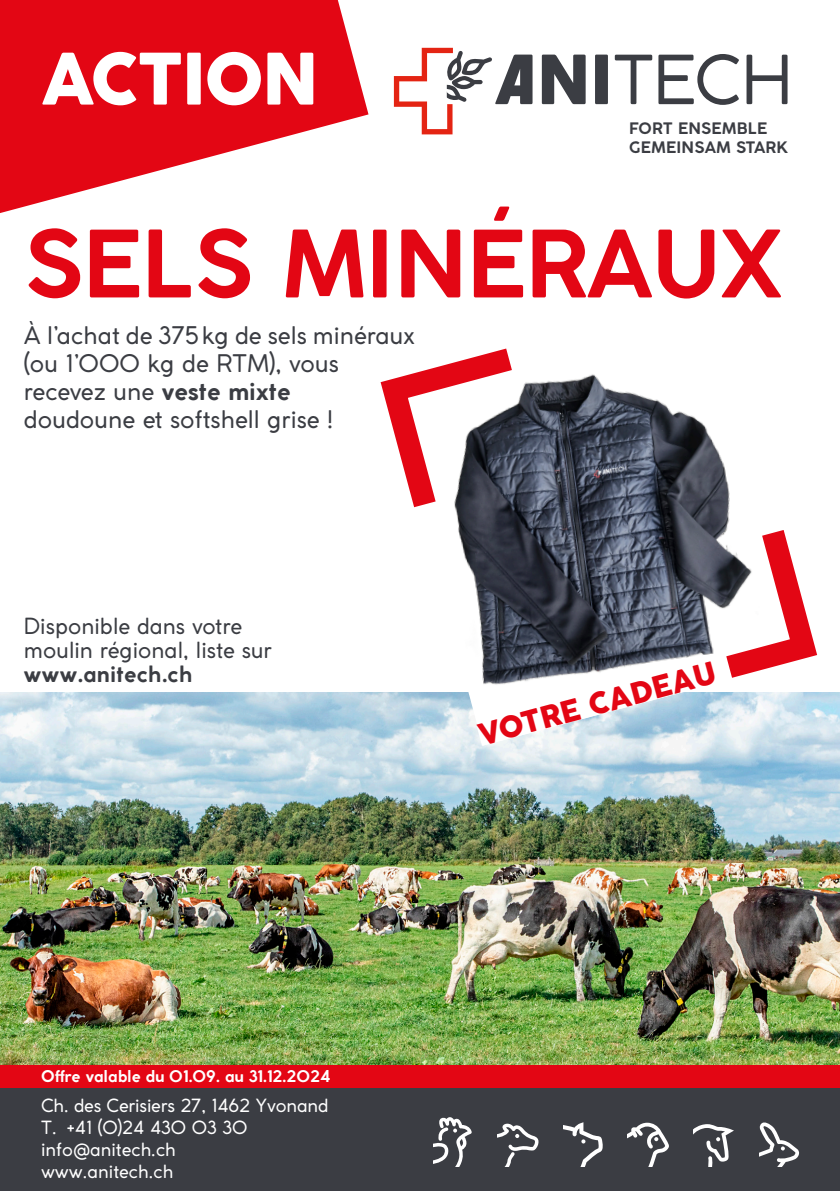
<style>
.page{position:relative;width:840px;height:1191px;background:#fff}
.page>*{position:absolute;margin:0;border:0;box-sizing:border-box;transform-origin:0 0}
.t1{font:700 91.4px "Coco Gothic";color:#e30614}
.t2{font:800 70px "Coco Gothic";letter-spacing:-.03em;color:#fff}
.t3{font:800 29.4px "Coco Gothic";color:#e30614}
.t4{font:24px "Coco Gothic";color:#3b3d43}
.t5{font:22px/24px "Coco Gothic";color:#3b3d43}
.t6{font:18px "Coco Gothic";color:#fff}
.t7{font:700 16px "Coco Gothic";color:#fff}
.t8{font:700 15.6px/18.2px "Coco Gothic";letter-spacing:.02em;color:#3b3d43}
.s1{font-weight:700}
</style>
<div class="page">
<img style="left:0;top:693px;width:839px;height:371px">
<div style="left:0;top:1070px;width:839px;height:121px;background:#3b3d43"></div>
<svg style="left:433px;top:1117px;width:38px;height:49px"></svg>
<svg style="left:497px;top:1123px;width:41px;height:43px"></svg>
<svg style="left:563px;top:1122px;width:39px;height:44px"></svg>
<svg style="left:627px;top:1122px;width:42px;height:44px"></svg>
<svg style="left:693px;top:1124px;width:40px;height:42px"></svg>
<svg style="left:759px;top:1122px;width:39px;height:44px"></svg>
<svg style="left:541px;top:55px;width:44px;height:49px"></svg>
<div style="left:594px;top:55px;width:13px;height:49px;background:#3b3d43"></div>
<svg style="left:614px;top:55px;width:38px;height:49px"></svg>
<svg style="left:658px;top:54px;width:80px;height:51px"></svg>
<svg style="left:746px;top:55px;width:41px;height:49px"></svg>
<svg style="left:393px;top:48px;width:139px;height:86px"></svg>
<svg style="left:0;top:0;width:368px;height:213px;fill:#e30614"></svg>
<div style="left:0;top:1064px;width:839px;height:23px;background:#e30614"></div>
<svg style="left:367px;top:348px;width:463px;height:398px"></svg>
<img style="left:429px;top:351px;width:338px;height:342px">
<p class="t2" style="left:41px;top:26px;width:279px">ACTION</p>
<p class="t8" style="left:629px;top:119px;width:160px">FORT ENSEMBLE<br>GEMEINSAM STARK</p>
<p class="t1" style="left:24px;top:195px;width:759px">SELS MINÉRAUX</p>
<p class="t4" style="left:24px;top:317px;width:392px">À l’achat de 375kg de sels minéraux</p>
<p class="t4" style="left:24px;top:345px;width:316px">(ou 1’000 kg de RTM), vous</p>
<p class="t4" style="left:24px;top:373px;width:268px">recevez une <span class="s1">veste mixte</span></p>
<p class="t4" style="left:24px;top:401px;width:310px">doudoune et softshell grise !</p>
<p class="t5" style="left:24px;top:613px;width:249px">Disponible dans votre moulin régional, liste sur <span class="s1">www.anitech.ch</span></p>
<p class="t3" style="left:473px;top:714px;width:246px;rotate:-15deg">VOTRE CADEAU</p>
<p class="t7" style="left:41px;top:1064px;width:290px">Offre valable du 01.09. au 31.12.2024</p>
<p class="t6" style="left:41px;top:1092px;width:289px">Ch. des Cerisiers 27, 1462 Yvonand</p>
<p class="t6" style="left:41px;top:1114px;width:208px">T. +41 (0)24 430 03 30</p>
<p class="t6" style="left:41px;top:1136px;width:136px">info@anitech.ch</p>
<p class="t6" style="left:41px;top:1158px;width:134px">www.anitech.ch</p>
</div>
